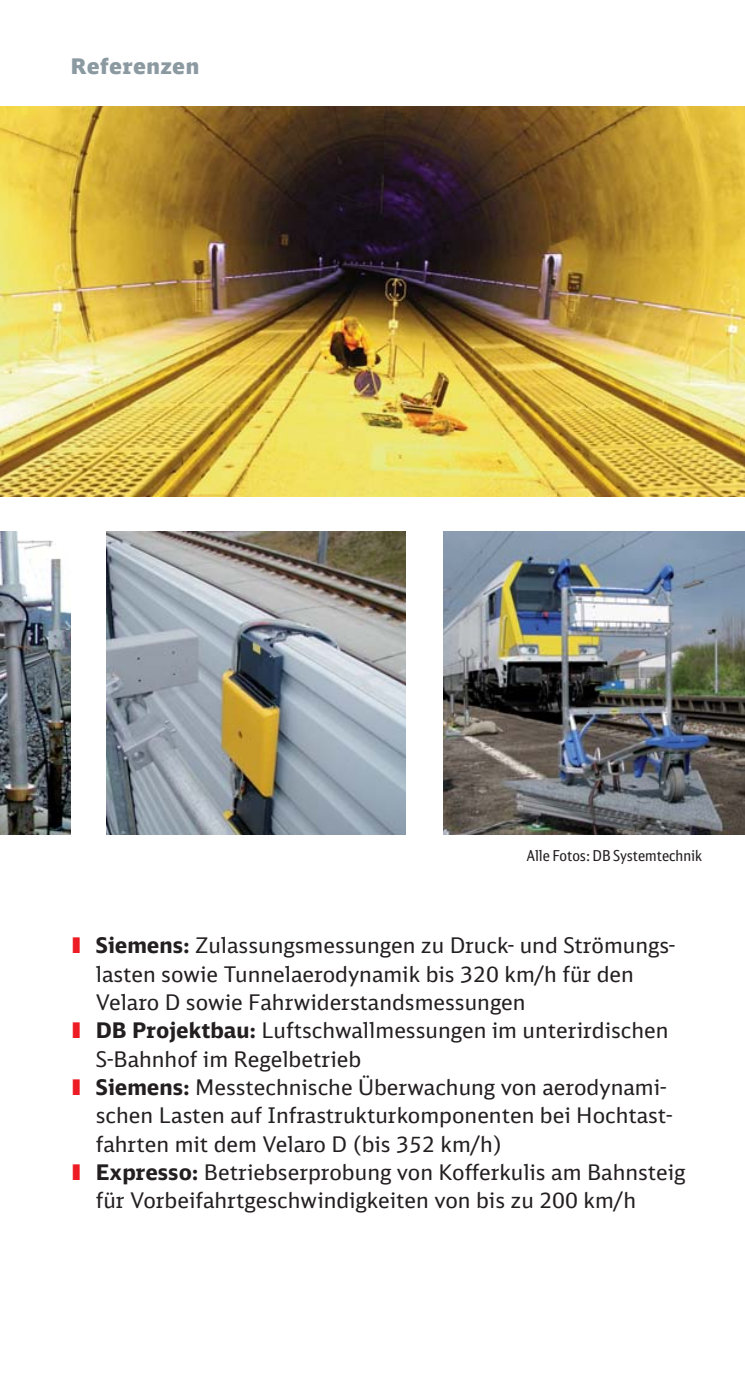
<style>
.page{position:relative;width:745px;height:1382px;background:#fff}
.page>*{position:absolute;margin:0;border:0;box-sizing:border-box;transform-origin:0 0}
.t1{font:21.5px "DB Sans";color:#231f20}
.t2{font:900 21.5px "DB Sans";letter-spacing:.025em;color:#8b99a1}
.t3{font:15px "DB Sans Cond";color:#231f20}
.s1{font-family:"DB Head";font-weight:900;color:#ed1c24}
.s2{font-weight:700}
</style>
<div class="page">
<img style="left:0;top:106px;width:744px;height:390px">
<img style="left:0;top:531px;width:71px;height:304px">
<img style="left:106px;top:531px;width:299px;height:304px">
<img style="left:443px;top:531px;width:301px;height:304px">
<p class="t2" style="left:71px;top:57px;width:130px">Referenzen</p>
<p class="t3" style="left:526px;top:849px;width:177px">Alle Fotos: DB Systemtechnik</p>
<p class="t1" style="left:71px;top:937px;width:605px"><span class="s1">I</span> <span class="s2">Siemens:</span> Zulassungsmessungen zu Druck- und Strömungs-</p>
<p class="t1" style="left:96px;top:965px;width:539px">lasten sowie Tunnelaerodynamik bis 320 km/h für den</p>
<p class="t1" style="left:96px;top:994px;width:431px">Velaro D sowie Fahrwiderstandsmessungen</p>
<p class="t1" style="left:71px;top:1022px;width:598px"><span class="s1">I</span> <span class="s2">DB Projektbau:</span> Luftschwallmessungen im unterirdischen</p>
<p class="t1" style="left:96px;top:1050px;width:267px">S-Bahnhof im Regelbetrieb</p>
<p class="t1" style="left:71px;top:1079px;width:596px"><span class="s1">I</span> <span class="s2">Siemens:</span> Messtechnische Überwachung von aerodynami-</p>
<p class="t1" style="left:96px;top:1107px;width:578px">schen Lasten auf Infrastrukturkomponenten bei Hochtast-</p>
<p class="t1" style="left:96px;top:1135px;width:407px">fahrten mit dem Velaro D (bis 352 km/h)</p>
<p class="t1" style="left:71px;top:1164px;width:615px"><span class="s1">I</span> <span class="s2">Expresso:</span> Betriebserprobung von Kofferkulis am Bahnsteig</p>
<p class="t1" style="left:96px;top:1192px;width:541px">für Vorbeifahrtgeschwindigkeiten von bis zu 200 km/h</p>
</div>
